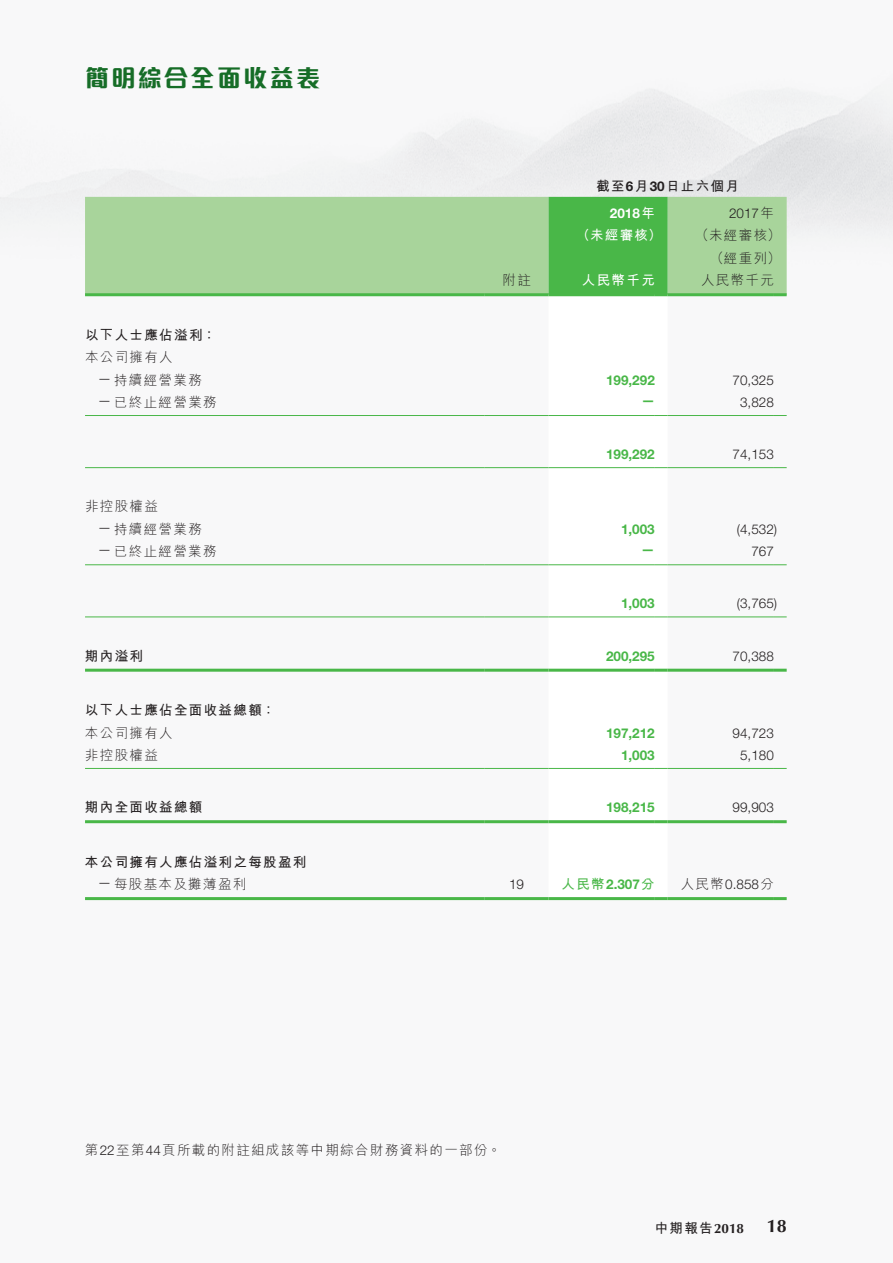
<style>
.page{position:relative;width:893px;height:1263px;background:#fff}
.page>*{position:absolute;margin:0;border:0;box-sizing:border-box;transform-origin:0 0}
.t1{font:800 24px "M Elle HK";letter-spacing:.1em;color:#166d27}
.t2{font:700 18px "Optima LT Std";color:#231f20}
.t3{font:300 13.5px/22.5px "M Hei HK";letter-spacing:.1em;color:#231f20}
.t4{font:300 13.5px "Helvetica Neue LT Std";color:#231f20}
.t5{font:700 13.5px "M Hei HK";letter-spacing:.1em;color:#231f20}
.t6{font:700 13.5px "Helvetica Neue LT Std";color:#49b748}
.t7{font:700 13.5px "M Hei HK";letter-spacing:.1em;color:#fff}
.t8{font:700 13.5px "Helvetica Neue LT Std";color:#fff}
.s1{font-family:"Helvetica Neue LT Std"}
.s2{font-family:"M Hei HK"}
.s3{font-family:"Optima LT Std"}
</style>
<div class="page">
<div style="left:85px;top:197px;width:702px;height:96px;background:#a8d49b"></div>
<svg style="left:549px;top:296px;width:119px;height:528px"></svg>
<hr style="left:85px;top:415px;width:400px;height:1px;background:#49b748">
<hr style="left:485px;top:415px;width:64px;height:1px;background:#49b748">
<hr style="left:549px;top:415px;width:106px;height:1px;background:#49b748">
<svg style="left:655px;top:415px;width:13px;height:1px"></svg>
<hr style="left:668px;top:415px;width:106px;height:1px;background:#49b748">
<hr style="left:85px;top:467px;width:400px;height:1px;background:#49b748">
<hr style="left:485px;top:467px;width:64px;height:1px;background:#49b748">
<hr style="left:549px;top:467px;width:106px;height:1px;background:#49b748">
<svg style="left:655px;top:467px;width:13px;height:1px"></svg>
<hr style="left:668px;top:467px;width:106px;height:1px;background:#49b748">
<hr style="left:85px;top:564px;width:400px;height:1px;background:#49b748">
<hr style="left:485px;top:564px;width:64px;height:1px;background:#49b748">
<hr style="left:549px;top:564px;width:106px;height:1px;background:#49b748">
<svg style="left:655px;top:564px;width:13px;height:1px"></svg>
<hr style="left:668px;top:564px;width:106px;height:1px;background:#49b748">
<hr style="left:85px;top:616px;width:400px;height:1px;background:#49b748">
<hr style="left:485px;top:616px;width:64px;height:1px;background:#49b748">
<hr style="left:549px;top:616px;width:106px;height:1px;background:#49b748">
<svg style="left:655px;top:616px;width:13px;height:1px"></svg>
<hr style="left:668px;top:616px;width:106px;height:1px;background:#49b748">
<hr style="left:85px;top:768px;width:400px;height:1px;background:#49b748">
<hr style="left:485px;top:768px;width:64px;height:1px;background:#49b748">
<hr style="left:549px;top:768px;width:106px;height:1px;background:#49b748">
<svg style="left:655px;top:768px;width:13px;height:1px"></svg>
<hr style="left:668px;top:768px;width:106px;height:1px;background:#49b748">
<svg style="left:774px;top:415px;width:13px;height:1px"></svg>
<svg style="left:774px;top:467px;width:13px;height:1px"></svg>
<svg style="left:774px;top:564px;width:13px;height:1px"></svg>
<svg style="left:774px;top:616px;width:13px;height:1px"></svg>
<svg style="left:774px;top:768px;width:13px;height:1px"></svg>
<hr style="left:85px;top:293px;width:400px;height:3px;background:#49b748">
<hr style="left:485px;top:293px;width:64px;height:3px;background:#49b748">
<div style="left:549px;top:197px;width:119px;height:99px;background:#49b748"></div>
<hr style="left:668px;top:293px;width:106px;height:3px;background:#49b748">
<svg style="left:774px;top:293px;width:13px;height:3px"></svg>
<hr style="left:85px;top:669px;width:400px;height:3px;background:#49b748">
<hr style="left:485px;top:669px;width:64px;height:3px;background:#49b748">
<hr style="left:549px;top:669px;width:106px;height:3px;background:#49b748">
<svg style="left:655px;top:669px;width:13px;height:3px"></svg>
<hr style="left:668px;top:669px;width:106px;height:3px;background:#49b748">
<svg style="left:774px;top:669px;width:13px;height:3px"></svg>
<hr style="left:85px;top:820px;width:400px;height:3px;background:#49b748">
<hr style="left:485px;top:820px;width:64px;height:3px;background:#49b748">
<hr style="left:549px;top:820px;width:106px;height:3px;background:#49b748">
<svg style="left:655px;top:820px;width:13px;height:3px"></svg>
<hr style="left:668px;top:820px;width:106px;height:3px;background:#49b748">
<svg style="left:774px;top:820px;width:13px;height:3px"></svg>
<hr style="left:85px;top:897px;width:400px;height:3px;background:#49b748">
<hr style="left:485px;top:897px;width:64px;height:3px;background:#49b748">
<hr style="left:549px;top:897px;width:106px;height:3px;background:#49b748">
<svg style="left:655px;top:897px;width:13px;height:3px"></svg>
<hr style="left:668px;top:897px;width:106px;height:3px;background:#49b748">
<svg style="left:774px;top:897px;width:13px;height:3px"></svg>
<h1 class="t1" style="left:85px;top:66px;width:237px">簡明綜合全面收益表</h1>
<p class="t5" style="left:596px;top:176px;width:144px">截至<span class="s1">6</span>月<span class="s1">30</span>日止六個月</p>
<p class="t4" style="left:729px;top:205px;width:46px">2017<span class="s2">年</span></p>
<p class="t8" style="left:610px;top:204px;width:46px">2018<span class="s2">年</span></p>
<p class="t7" style="left:577px;top:225px;width:87px">（未經審核）</p>
<p class="t3" style="left:696px;top:224px;width:87px">（未經審核(</p>
<p class="t3" style="left:502px;top:269px;width:30px">附註</p>
<p class="t7" style="left:582px;top:270px;width:74px">人民幣千元</p>
<p class="t3" style="left:701px;top:246px;width:81px;text-indent:9px">（經重列(人民幣千元</p>
<p class="t5" style="left:85px;top:325px;width:132px">以下人士應佔溢利：</p>
<p class="t3" style="left:85px;top:346px;width:89px">本公司擁有人</p>
<p class="t3" style="left:114px;top:368px;width:89px">持續經營業務</p>
<p class="t4" style="left:98px;top:369px;width:15px">—</p>
<p class="t6" style="left:606px;top:371px;width:50px">199,292</p>
<p class="t4" style="left:733px;top:371px;width:43px">70,325</p>
<p class="t3" style="left:114px;top:391px;width:104px">已終止經營業務</p>
<p class="t4" style="left:98px;top:392px;width:15px">—</p>
<p class="t6" style="left:641px;top:392px;width:15px">—</p>
<p class="t4" style="left:740px;top:394px;width:35px">3,828</p>
<p class="t6" style="left:606px;top:446px;width:50px">199,292</p>
<p class="t4" style="left:733px;top:446px;width:43px">74,153</p>
<p class="t3" style="left:85px;top:495px;width:74px">非控股權益</p>
<p class="t3" style="left:114px;top:517px;width:89px">持續經營業務</p>
<p class="t4" style="left:98px;top:519px;width:15px">—</p>
<p class="t6" style="left:621px;top:521px;width:35px">1,003</p>
<p class="t4" style="left:737px;top:521px;width:42px">)4,532(</p>
<p class="t3" style="left:114px;top:540px;width:104px">已終止經營業務</p>
<p class="t4" style="left:98px;top:541px;width:15px">—</p>
<p class="t6" style="left:641px;top:541px;width:15px">—</p>
<p class="t4" style="left:751px;top:543px;width:24px">767</p>
<p class="t6" style="left:621px;top:595px;width:35px">1,003</p>
<p class="t4" style="left:737px;top:595px;width:42px">)3,765(</p>
<p class="t5" style="left:85px;top:646px;width:60px">期內溢利</p>
<p class="t6" style="left:606px;top:647px;width:50px">200,295</p>
<p class="t4" style="left:733px;top:647px;width:43px">70,388</p>
<p class="t5" style="left:85px;top:700px;width:192px">以下人士應佔全面收益總額：</p>
<p class="t3" style="left:85px;top:721px;width:89px">本公司擁有人</p>
<p class="t6" style="left:606px;top:724px;width:50px">197,212</p>
<p class="t4" style="left:733px;top:724px;width:43px">94,723</p>
<p class="t3" style="left:85px;top:744px;width:74px">非控股權益</p>
<p class="t6" style="left:621px;top:747px;width:35px">1,003</p>
<p class="t4" style="left:740px;top:747px;width:35px">5,180</p>
<p class="t5" style="left:85px;top:797px;width:119px">期內全面收益總額</p>
<p class="t6" style="left:606px;top:799px;width:50px">198,215</p>
<p class="t4" style="left:733px;top:799px;width:43px">99,903</p>
<p class="t5" style="left:85px;top:852px;width:223px">本公司擁有人應佔溢利之每股盈利</p>
<p class="t3" style="left:114px;top:873px;width:134px">每股基本及攤薄盈利</p>
<p class="t4" style="left:98px;top:874px;width:15px">—</p>
<p class="t4" style="left:509px;top:876px;width:17px">19</p>
<p class="t6" style="left:562px;top:876px;width:95px"><span class="s2">人民幣</span>2.307<span class="s2">分</span></p>
<p class="t4" style="left:681px;top:876px;width:95px"><span class="s2">人民幣</span>0.858<span class="s2">分</span></p>
<p class="t3" style="left:85px;top:1138px;width:418px">第<span class="s1">22</span>至第<span class="s1">44</span>頁所載的附註組成該等中期綜合財務資料的一部份。</p>
<p class="t5" style="left:655px;top:1218px;width:91px">中期報告<span class="s3">2018</span></p>
<h2 class="t2" style="left:767px;top:1215px;width:22px">18</h2>
</div>
